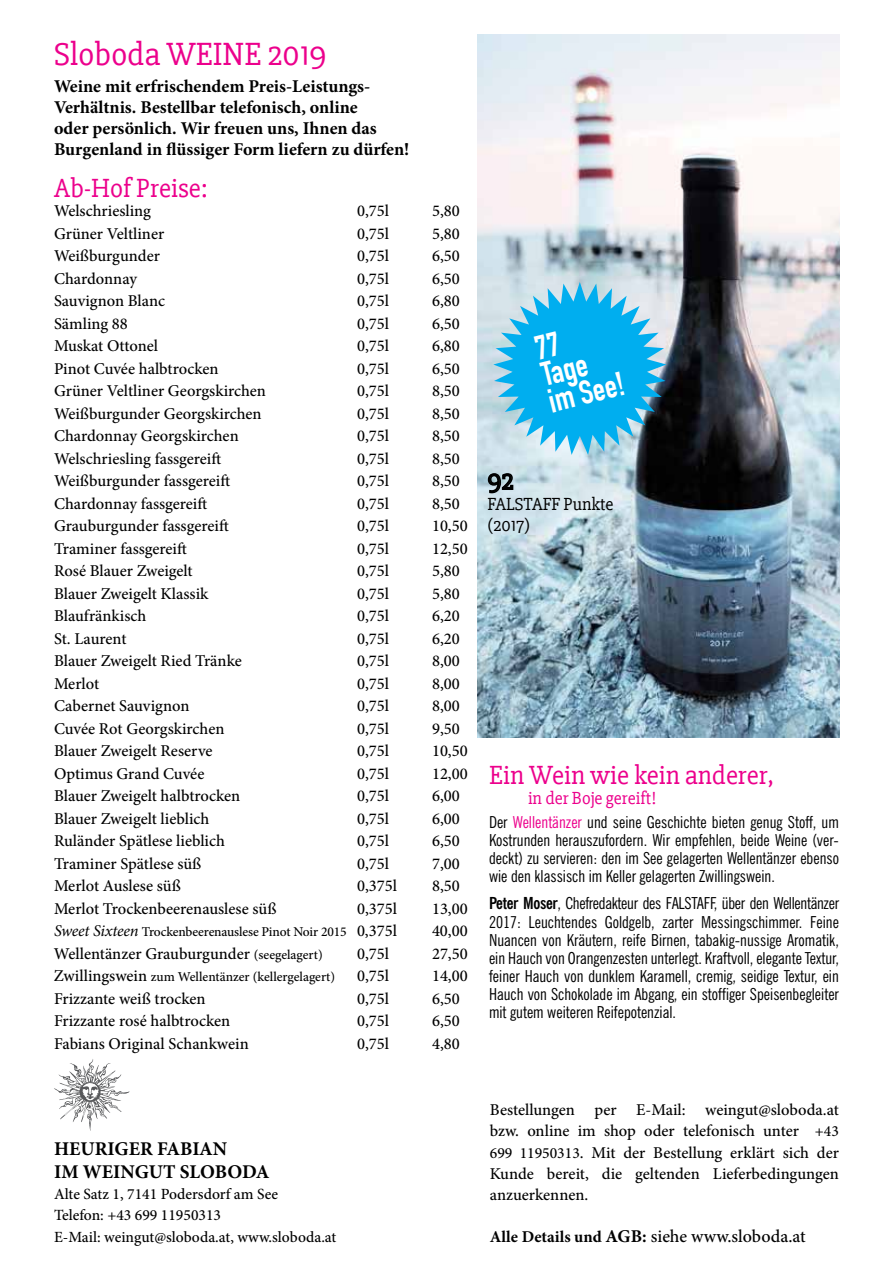
<style>
.page{position:relative;width:893px;height:1263px;background:#fff}
.page>*{position:absolute;margin:0;border:0;box-sizing:border-box;transform-origin:0 0}
.t1{font:33px "Slabo 27 px";color:#ec008c}
.t2{font:700 33px/27px "DIN Condensed";color:#fff}
.t3{font:27px "Slabo 27 px";color:#ec008c}
.t4{font:27px "Slabo 27 px";color:#000}
.t5{font:700 19.5px/22.5px "Minion Pro";color:#000}
.t6{font:700 18px/21px "Minion Pro";color:#000}
.t7{font:500 18px "Minion Pro";color:#000}
.t8{font:18px/21px "Slabo 27 px";color:#000}
.t9{font:18px "Slabo 27 px";color:#ec008c}
.t10{font:500 16.5px/21.1px "Minion Pro";color:#000;text-align:justify}
.t11{font:condensed 16.5px/18px "News Gothic BT";color:#000;text-align:justify}
.t12{font:500 15.6px/21.5px "Minion Pro";color:#000}
.t13{font:500 13.5px "Minion Pro";letter-spacing:-.01em;color:#000}
.s1{font-weight:400;font-style:italic;font-size:16.5px}
.s2{font-size:16.5px}
.s3{font-size:13.5px}
.s4{color:#ec008c}
.s5{font-weight:700}
.s6{font-size:15.6px}
.s7{font-weight:700;font-size:16.5px}
</style>
<div class="page">
<svg style="left:54px;top:1059px;width:76px;height:72px"></svg>
<img style="left:478px;top:34px;width:361px;height:704px">
<svg style="left:493px;top:282px;width:173px;height:173px;background:#48b7e2"></svg>
<svg style="left:487px;top:472px;width:27px;height:22px"></svg>
<h1 class="t1" style="left:54px;top:34px;width:274px">Sloboda WEINE 2019</h1>
<p class="t6" style="left:54px;top:75px;width:357px">Weine mit erfrischendem Preis-Leistungs-Verhältnis. Bestellbar telefonisch, online<br>oder persönlich. Wir freuen uns, Ihnen das Burgenland in flüssiger Form liefern zu dürfen!</p>
<h2 class="t3" style="left:54px;top:172px;width:155px">Ab-Hof Preise:</h2>
<p class="t10" style="left:54px;top:200px;width:99px">Welschriesling</p>
<p class="t10" style="left:357px;top:200px;width:34px">0,75l</p>
<p class="t10" style="left:432px;top:200px;width:29px">5,80</p>
<p class="t10" style="left:54px;top:223px;width:112px">Grüner Veltliner</p>
<p class="t10" style="left:357px;top:223px;width:34px">0,75l</p>
<p class="t10" style="left:432px;top:223px;width:29px">5,80</p>
<p class="t10" style="left:54px;top:245px;width:107px">Weißburgunder</p>
<p class="t10" style="left:357px;top:245px;width:34px">0,75l</p>
<p class="t10" style="left:432px;top:245px;width:29px">6,50</p>
<p class="t10" style="left:54px;top:268px;width:85px">Chardonnay</p>
<p class="t10" style="left:357px;top:268px;width:34px">0,75l</p>
<p class="t10" style="left:432px;top:268px;width:29px">6,50</p>
<p class="t10" style="left:54px;top:290px;width:113px">Sauvignon Blanc</p>
<p class="t10" style="left:357px;top:290px;width:34px">0,75l</p>
<p class="t10" style="left:432px;top:290px;width:29px">6,80</p>
<p class="t10" style="left:54px;top:313px;width:75px">Sämling 88</p>
<p class="t10" style="left:357px;top:313px;width:34px">0,75l</p>
<p class="t10" style="left:432px;top:313px;width:29px">6,50</p>
<p class="t10" style="left:54px;top:335px;width:106px">Muskat Ottonel</p>
<p class="t10" style="left:357px;top:335px;width:34px">0,75l</p>
<p class="t10" style="left:432px;top:335px;width:29px">6,80</p>
<p class="t10" style="left:54px;top:358px;width:166px">Pinot Cuvée halbtrocken</p>
<p class="t10" style="left:357px;top:358px;width:34px">0,75l</p>
<p class="t10" style="left:432px;top:358px;width:29px">6,50</p>
<p class="t10" style="left:54px;top:380px;width:214px">Grüner Veltliner Georgskirchen</p>
<p class="t10" style="left:357px;top:380px;width:34px">0,75l</p>
<p class="t10" style="left:432px;top:380px;width:29px">8,50</p>
<p class="t10" style="left:54px;top:403px;width:209px">Weißburgunder Georgskirchen</p>
<p class="t10" style="left:357px;top:403px;width:34px">0,75l</p>
<p class="t10" style="left:432px;top:403px;width:29px">8,50</p>
<p class="t10" style="left:54px;top:425px;width:186px">Chardonnay Georgskirchen</p>
<p class="t10" style="left:357px;top:425px;width:34px">0,75l</p>
<p class="t10" style="left:432px;top:425px;width:29px">8,50</p>
<p class="t10" style="left:54px;top:448px;width:169px">Welschriesling fassgereift</p>
<p class="t10" style="left:357px;top:448px;width:34px">0,75l</p>
<p class="t10" style="left:432px;top:448px;width:29px">8,50</p>
<p class="t10" style="left:54px;top:470px;width:178px">Weißburgunder fassgereift</p>
<p class="t10" style="left:357px;top:470px;width:34px">0,75l</p>
<p class="t10" style="left:432px;top:470px;width:29px">8,50</p>
<p class="t10" style="left:54px;top:493px;width:155px">Chardonnay fassgereift</p>
<p class="t10" style="left:357px;top:493px;width:34px">0,75l</p>
<p class="t10" style="left:432px;top:493px;width:29px">8,50</p>
<p class="t10" style="left:54px;top:515px;width:176px">Grauburgunder fassgereift</p>
<p class="t10" style="left:357px;top:515px;width:34px">0,75l</p>
<p class="t10" style="left:432px;top:515px;width:37px">10,50</p>
<p class="t10" style="left:54px;top:538px;width:134px">Traminer fassgereift</p>
<p class="t10" style="left:357px;top:538px;width:34px">0,75l</p>
<p class="t10" style="left:432px;top:538px;width:37px">12,50</p>
<p class="t10" style="left:54px;top:560px;width:140px">Rosé Blauer Zweigelt</p>
<p class="t10" style="left:357px;top:560px;width:34px">0,75l</p>
<p class="t10" style="left:432px;top:560px;width:29px">5,80</p>
<p class="t10" style="left:54px;top:583px;width:156px">Blauer Zweigelt Klassik</p>
<p class="t10" style="left:357px;top:583px;width:34px">0,75l</p>
<p class="t10" style="left:432px;top:583px;width:29px">5,80</p>
<p class="t10" style="left:54px;top:605px;width:94px">Blaufränkisch</p>
<p class="t10" style="left:357px;top:605px;width:34px">0,75l</p>
<p class="t10" style="left:432px;top:605px;width:29px">6,20</p>
<p class="t10" style="left:54px;top:628px;width:74px">St. Laurent</p>
<p class="t10" style="left:357px;top:628px;width:34px">0,75l</p>
<p class="t10" style="left:432px;top:628px;width:29px">6,20</p>
<p class="t10" style="left:54px;top:650px;width:189px">Blauer Zweigelt Ried Tränke</p>
<p class="t10" style="left:357px;top:650px;width:34px">0,75l</p>
<p class="t10" style="left:432px;top:650px;width:29px">8,00</p>
<p class="t10" style="left:54px;top:673px;width:47px">Merlot</p>
<p class="t10" style="left:357px;top:673px;width:34px">0,75l</p>
<p class="t10" style="left:432px;top:673px;width:29px">8,00</p>
<p class="t10" style="left:54px;top:695px;width:137px">Cabernet Sauvignon</p>
<p class="t10" style="left:357px;top:695px;width:34px">0,75l</p>
<p class="t10" style="left:432px;top:695px;width:29px">8,00</p>
<p class="t10" style="left:54px;top:718px;width:172px">Cuvée Rot Georgskirchen</p>
<p class="t10" style="left:357px;top:718px;width:34px">0,75l</p>
<p class="t10" style="left:432px;top:718px;width:29px">9,50</p>
<p class="t10" style="left:54px;top:740px;width:160px">Blauer Zweigelt Reserve</p>
<p class="t10" style="left:357px;top:740px;width:34px">0,75l</p>
<p class="t10" style="left:432px;top:740px;width:37px">10,50</p>
<p class="t10" style="left:54px;top:763px;width:152px">Optimus Grand Cuvée</p>
<p class="t10" style="left:357px;top:763px;width:34px">0,75l</p>
<p class="t10" style="left:432px;top:763px;width:37px">12,00</p>
<p class="t10" style="left:54px;top:785px;width:188px">Blauer Zweigelt halbtrocken</p>
<p class="t10" style="left:357px;top:785px;width:34px">0,75l</p>
<p class="t10" style="left:432px;top:785px;width:29px">6,00</p>
<p class="t10" style="left:54px;top:808px;width:157px">Blauer Zweigelt lieblich</p>
<p class="t10" style="left:357px;top:808px;width:34px">0,75l</p>
<p class="t10" style="left:432px;top:808px;width:29px">6,00</p>
<p class="t10" style="left:54px;top:830px;width:172px">Ruländer Spätlese lieblich</p>
<p class="t10" style="left:357px;top:830px;width:34px">0,75l</p>
<p class="t10" style="left:432px;top:830px;width:29px">6,50</p>
<p class="t10" style="left:54px;top:853px;width:149px">Traminer Spätlese süß</p>
<p class="t10" style="left:357px;top:853px;width:34px">0,75l</p>
<p class="t10" style="left:432px;top:853px;width:29px">7,00</p>
<p class="t10" style="left:54px;top:875px;width:128px">Merlot Auslese süß</p>
<p class="t10" style="left:357px;top:875px;width:41px">0,375l</p>
<p class="t10" style="left:432px;top:875px;width:29px">8,50</p>
<p class="t10" style="left:54px;top:898px;width:224px">Merlot Trockenbeerenauslese süß</p>
<p class="t10" style="left:357px;top:898px;width:41px">0,375l</p>
<p class="t10" style="left:432px;top:898px;width:37px">13,00</p>
<p class="t13" style="left:54px;top:923px;width:344px"><span class="s1">Sweet Sixteen</span> Trockenbeerenauslese Pinot Noir 2015 <span class="s2">0,375l</span></p>
<p class="t10" style="left:432px;top:920px;width:37px">40,00</p>
<p class="t10" style="left:54px;top:943px;width:270px">Wellentänzer Grauburgunder <span class="s3">(seegelagert)</span></p>
<p class="t10" style="left:357px;top:943px;width:34px">0,75l</p>
<p class="t10" style="left:432px;top:943px;width:37px">27,50</p>
<p class="t13" style="left:54px;top:968px;width:283px"><span class="s2">Zwillingswein</span> zum Wellentänzer (kellergelagert)</p>
<p class="t10" style="left:357px;top:965px;width:34px">0,75l</p>
<p class="t10" style="left:432px;top:965px;width:37px">14,00</p>
<p class="t10" style="left:54px;top:988px;width:153px">Frizzante weiß trocken</p>
<p class="t10" style="left:357px;top:988px;width:34px">0,75l</p>
<p class="t10" style="left:432px;top:988px;width:29px">6,50</p>
<p class="t10" style="left:54px;top:1010px;width:178px">Frizzante rosé halbtrocken</p>
<p class="t10" style="left:357px;top:1010px;width:34px">0,75l</p>
<p class="t10" style="left:432px;top:1010px;width:29px">6,50</p>
<p class="t10" style="left:54px;top:1033px;width:196px">Fabians Original Schankwein</p>
<p class="t10" style="left:357px;top:1033px;width:34px">0,75l</p>
<p class="t10" style="left:432px;top:1033px;width:29px">4,80</p>
<p class="t5" style="left:54px;top:1137px;width:217px">HEURIGER FABIAN<br>IM WEINGUT SLOBODA</p>
<p class="t12" style="left:54px;top:1183px;width:284px">Alte Satz 1, 7141 Podersdorf am See<br>Telefon: +43 699 11950313<br>E-Mail: weingut@sloboda.at, www.sloboda.at</p>
<h1 class="t2" style="left:533px;top:336px;width:79px;rotate:-14deg">77<br>Tage im See!</h1>
<h2 class="t4" style="left:488px;top:464px;width:28px">92</h2>
<p class="t8" style="left:488px;top:494px;width:127px">FALSTAFF Punkte (2017)</p>
<h2 class="t3" style="left:489px;top:759px;width:286px">Ein Wein wie kein anderer,</h2>
<p class="t9" style="left:528px;top:787px;width:130px">in der Boje gereift!</p>
<p class="t11" style="left:489px;top:813px;width:351px">Der <span class="s4">Wellentänzer</span> und seine Geschichte bieten genug Stoff, um Kostrunden herauszufordern. Wir empfehlen, beide Weine (ver&shy;deckt) zu servieren: den im See gelagerten Wellentänzer ebenso wie den klassisch im Keller gelagerten Zwillingswein.</p>
<p class="t11" style="left:489px;top:894px;width:351px"><span class="s5">Peter Moser</span>, Chefredakteur des FALSTAFF, über den Wellentänzer 2017: Leuchtendes Goldgelb, zarter Messingschimmer. Feine Nuancen von Kräutern, reife Birnen, tabakig-nussige Aromatik, ein Hauch von Orangenzesten unterlegt. Kraftvoll, elegante Textur, feiner Hauch von dunklem Karamell, cremig, seidige Textur, ein Hauch von Schokolade im Abgang, ein stoffiger Speisenbegleiter mit gutem weiteren Reifepotenzial.</p>
<p class="t10" style="left:490px;top:1099px;width:351px">Bestellungen per E-Mail: weingut@sloboda.at bzw. online im shop oder telefonisch unter <span class="s6">+43<br>699 11950313</span>. Mit der Bestellung erklärt sich der Kunde bereit, die geltenden Lieferbedingungen anzuerkennen.</p>
<p class="t7" style="left:490px;top:1224px;width:317px"><span class="s7">Alle Details und</span> <span class="s5">AGB:</span> siehe www.sloboda.at</p>
</div>
